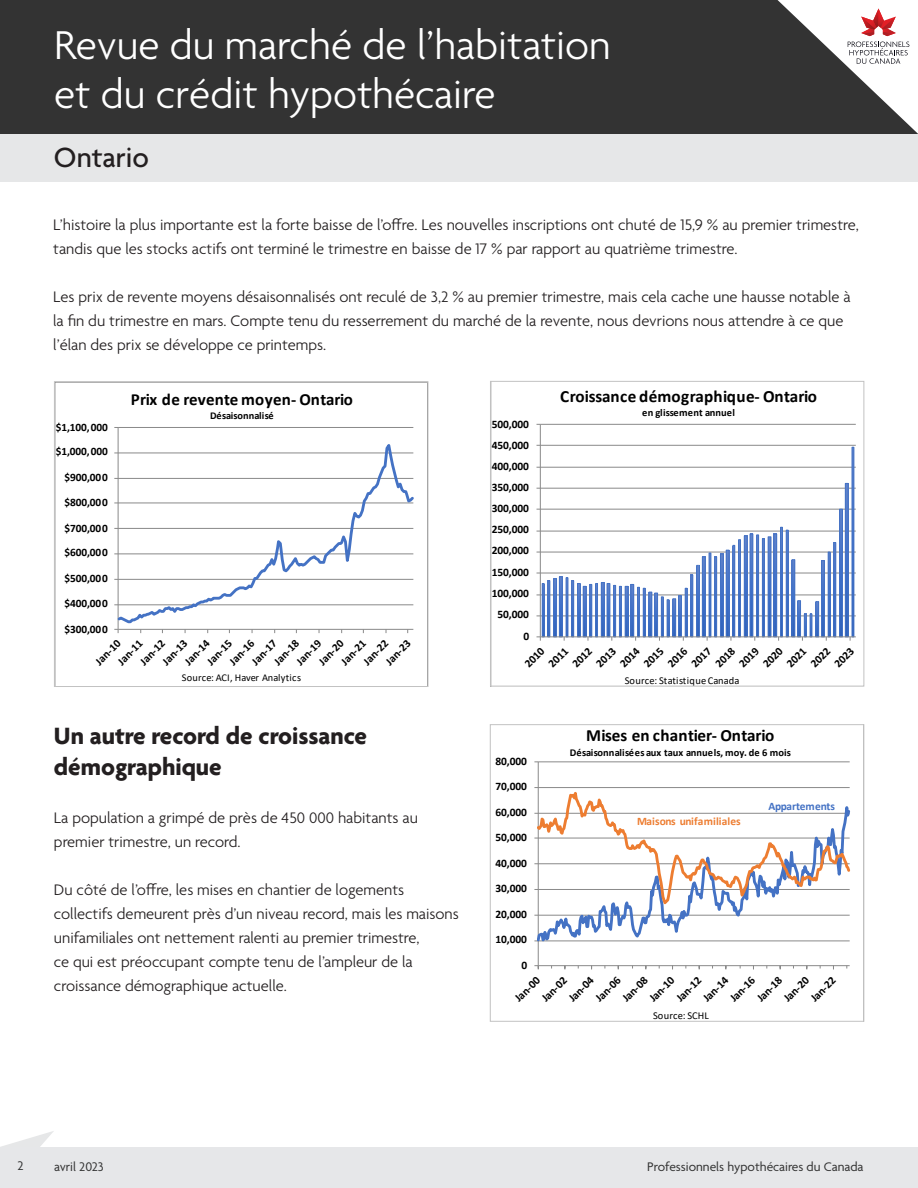
<style>
.page{position:relative;width:918px;height:1188px;background:#fff}
.page>*{position:absolute;margin:0;border:0;box-sizing:border-box;transform-origin:0 0}
.t1{font:300 43.5px "Agenda";color:#fff}
.t2{font:500 30px "Agenda";color:#231f20}
.t3{font:700 25.5px/30.6px "Agenda";color:#231f20}
.t4{font:700 17.1px "Calibri";letter-spacing:.005em;color:#000}
.t5{font:700 16.95px "Calibri";letter-spacing:-.005em;color:#000}
.t6{font:300 16.5px/24px "Agenda";color:#231f20}
.t7{font:13.5px "Agenda";color:#333}
.t8{font:13.5px "Agenda";color:#313232}
.t9{font:700 11.4px "Calibri";letter-spacing:-.005em;color:#000}
.t10{font:700 11.4px "Calibri";letter-spacing:.005em;color:#ed7d31}
.t11{font:700 11.4px "Calibri";letter-spacing:-.015em;color:#4472c4}
.t12{font:700 11.25px "Calibri";letter-spacing:-.005em;color:#000}
.t13{font:700 10.5px "Calibri";letter-spacing:.01em;color:#000}
.t14{font:10.5px "Calibri";letter-spacing:.02em;color:#000}
.t15{font:10.35px "Calibri";letter-spacing:.015em;color:#000}
.t16{font:700 10.35px "Calibri";letter-spacing:.005em;color:#000}
</style>
<div class="page">
<div style="left:0;top:0;width:918px;height:147px;background:#333"></div>
<div style="left:0;top:134px;width:918px;height:47px;background:#e6e7e8"></div>
<svg style="left:1px;top:1131px;width:53px;height:16px"></svg>
<div style="left:0;top:1147px;width:918px;height:41px;background:#e6e7e9"></div>
<svg style="left:778px;top:0;width:140px;height:134px"></svg>
<svg style="left:114px;top:427px;width:300px;height:207px"></svg>
<div style="left:54px;top:381px;width:374px;height:306px;border:1px solid #c2c2c2"></div>
<svg style="left:534px;top:761px;width:317px;height:209px"></svg>
<div style="left:490px;top:724px;width:374px;height:298px;border:1px solid #c2c2c2"></div>
<svg style="left:536px;top:423px;width:320px;height:218px"></svg>
<div style="left:490px;top:381px;width:374px;height:305px;border:1px solid #c2c2c2"></div>
<p class="t1" style="left:54px;top:22px;width:558px">Revue du marché de l’habitation</p>
<p class="t1" style="left:54px;top:71px;width:443px">et du crédit hypothécaire</p>
<p class="t2" style="left:54px;top:141px;width:96px">Ontario</p>
<p class="t6" style="left:53px;top:213px;width:807px">L’histoire la plus importante est la forte baisse de l’offre. Les nouvelles inscriptions ont chuté de 15,9 % au premier trimestre, tandis que les stocks actifs ont terminé le trimestre en baisse de 17 % par rapport au quatrième trimestre.</p>
<p class="t6" style="left:53px;top:285px;width:799px">Les prix de revente moyens désaisonnalisés ont reculé de 3,2 % au premier trimestre, mais cela cache une hausse notable à la fin du trimestre en mars. Compte tenu du resserrement du marché de la revente, nous devrions nous attendre à ce que l’élan des prix se développe ce printemps.</p>
<p class="t12" style="left:56px;top:419px;width:53px">$1,100,000</p>
<p class="t12" style="left:56px;top:444px;width:53px">$1,000,000</p>
<p class="t12" style="left:65px;top:469px;width:45px">$900,000</p>
<p class="t12" style="left:65px;top:495px;width:45px">$800,000</p>
<p class="t12" style="left:65px;top:520px;width:45px">$700,000</p>
<p class="t12" style="left:65px;top:545px;width:45px">$600,000</p>
<p class="t12" style="left:65px;top:570px;width:45px">$500,000</p>
<p class="t12" style="left:65px;top:595px;width:45px">$400,000</p>
<p class="t12" style="left:65px;top:621px;width:45px">$300,000</p>
<p class="t5" style="left:131px;top:388px;width:224px">Prix de revente moyen- Ontario</p>
<p class="t16" style="left:210px;top:409px;width:65px">Désaisonnalisé</p>
<p class="t12" style="left:92px;top:657px;width:32px;rotate:-45deg">Jan-10</p>
<p class="t12" style="left:315px;top:657px;width:32px;rotate:-45deg">Jan-20</p>
<p class="t12" style="left:181px;top:657px;width:32px;rotate:-45deg">Jan-14</p>
<p class="t12" style="left:226px;top:657px;width:32px;rotate:-45deg">Jan-16</p>
<p class="t12" style="left:270px;top:657px;width:32px;rotate:-45deg">Jan-18</p>
<p class="t12" style="left:293px;top:657px;width:32px;rotate:-45deg">Jan-19</p>
<p class="t12" style="left:136px;top:657px;width:32px;rotate:-45deg">Jan-12</p>
<p class="t12" style="left:360px;top:657px;width:32px;rotate:-45deg">Jan-22</p>
<p class="t12" style="left:159px;top:657px;width:32px;rotate:-45deg">Jan-13</p>
<p class="t12" style="left:382px;top:657px;width:32px;rotate:-45deg">Jan-23</p>
<p class="t12" style="left:248px;top:657px;width:32px;rotate:-45deg">Jan-17</p>
<p class="t12" style="left:114px;top:657px;width:32px;rotate:-45deg">Jan-11</p>
<p class="t12" style="left:337px;top:657px;width:32px;rotate:-45deg">Jan-21</p>
<p class="t12" style="left:203px;top:657px;width:32px;rotate:-45deg">Jan-15</p>
<p class="t15" style="left:182px;top:670px;width:121px">Source: ACI, Haver Analytics</p>
<p class="t3" style="left:54px;top:722px;width:315px">Un autre record de croissance démographique</p>
<p class="t6" style="left:54px;top:806px;width:366px">La population a grimpé de près de 450 000 habitants au premier trimestre, un record.</p>
<p class="t6" style="left:54px;top:878px;width:406px">Du côté de l’offre, les mises en chantier de logements collectifs demeurent près d’un niveau record, mais les maisons unifamiliales ont nettement ralenti au premier trimestre,<br>ce qui est préoccupant compte tenu de l’ampleur de la croissance démographique actuelle.</p>
<p class="t9" style="left:492px;top:416px;width:39px">500,000</p>
<p class="t9" style="left:492px;top:437px;width:39px">450,000</p>
<p class="t9" style="left:492px;top:458px;width:39px">400,000</p>
<p class="t9" style="left:492px;top:479px;width:39px">350,000</p>
<p class="t9" style="left:492px;top:501px;width:39px">300,000</p>
<p class="t9" style="left:492px;top:522px;width:39px">250,000</p>
<p class="t9" style="left:492px;top:543px;width:39px">200,000</p>
<p class="t9" style="left:492px;top:565px;width:39px">150,000</p>
<p class="t9" style="left:492px;top:585px;width:39px">100,000</p>
<p class="t9" style="left:498px;top:606px;width:33px">50,000</p>
<p class="t9" style="left:524px;top:628px;width:7px">0</p>
<p class="t4" style="left:560px;top:384px;width:259px">Croissance démographique- Ontario</p>
<p class="t13" style="left:642px;top:405px;width:95px">en glissement annuel</p>
<p class="t9" style="left:521px;top:659px;width:24px;rotate:-45deg">2010</p>
<p class="t9" style="left:545px;top:659px;width:24px;rotate:-45deg">2011</p>
<p class="t9" style="left:568px;top:659px;width:24px;rotate:-45deg">2012</p>
<p class="t9" style="left:592px;top:659px;width:24px;rotate:-45deg">2013</p>
<p class="t9" style="left:616px;top:659px;width:24px;rotate:-45deg">2014</p>
<p class="t9" style="left:640px;top:659px;width:24px;rotate:-45deg">2015</p>
<p class="t9" style="left:664px;top:659px;width:24px;rotate:-45deg">2016</p>
<p class="t9" style="left:688px;top:659px;width:24px;rotate:-45deg">2017</p>
<p class="t9" style="left:711px;top:659px;width:24px;rotate:-45deg">2018</p>
<p class="t9" style="left:735px;top:659px;width:24px;rotate:-45deg">2019</p>
<p class="t9" style="left:759px;top:659px;width:24px;rotate:-45deg">2020</p>
<p class="t9" style="left:783px;top:659px;width:24px;rotate:-45deg">2021</p>
<p class="t9" style="left:807px;top:659px;width:24px;rotate:-45deg">2022</p>
<p class="t9" style="left:830px;top:659px;width:24px;rotate:-45deg">2023</p>
<p class="t9" style="left:495px;top:753px;width:33px">80,000</p>
<p class="t9" style="left:495px;top:778px;width:33px">70,000</p>
<p class="t9" style="left:495px;top:804px;width:33px">60,000</p>
<p class="t9" style="left:495px;top:830px;width:33px">50,000</p>
<p class="t9" style="left:495px;top:855px;width:33px">40,000</p>
<p class="t9" style="left:495px;top:880px;width:33px">30,000</p>
<p class="t9" style="left:495px;top:906px;width:33px">20,000</p>
<p class="t9" style="left:495px;top:931px;width:33px">10,000</p>
<p class="t9" style="left:522px;top:957px;width:7px">0</p>
<p class="t14" style="left:625px;top:673px;width:116px">Source: Statistique Canada</p>
<p class="t4" style="left:586px;top:724px;width:190px">Mises en chantier- Ontario</p>
<p class="t13" style="left:570px;top:745px;width:223px">Désaisonnalisées aux taux annuels, moy. de 6 mois</p>
<p class="t10" style="left:637px;top:813px;width:105px">Maisons unifamiliales</p>
<p class="t11" style="left:768px;top:798px;width:68px">Appartements</p>
<p class="t9" style="left:511px;top:994px;width:32px;rotate:-45deg">Jan-00</p>
<p class="t9" style="left:538px;top:994px;width:32px;rotate:-45deg">Jan-02</p>
<p class="t9" style="left:565px;top:994px;width:32px;rotate:-45deg">Jan-04</p>
<p class="t9" style="left:592px;top:994px;width:32px;rotate:-45deg">Jan-06</p>
<p class="t9" style="left:619px;top:994px;width:32px;rotate:-45deg">Jan-08</p>
<p class="t9" style="left:645px;top:994px;width:32px;rotate:-45deg">Jan-10</p>
<p class="t9" style="left:672px;top:994px;width:32px;rotate:-45deg">Jan-12</p>
<p class="t9" style="left:699px;top:994px;width:32px;rotate:-45deg">Jan-14</p>
<p class="t9" style="left:726px;top:994px;width:32px;rotate:-45deg">Jan-16</p>
<p class="t9" style="left:753px;top:994px;width:32px;rotate:-45deg">Jan-18</p>
<p class="t9" style="left:780px;top:994px;width:32px;rotate:-45deg">Jan-20</p>
<p class="t9" style="left:807px;top:994px;width:32px;rotate:-45deg">Jan-22</p>
<p class="t14" style="left:653px;top:1009px;width:57px">Source: SCHL</p>
<p class="t8" style="left:17px;top:1159px;width:8px">2</p>
<p class="t7" style="left:54px;top:1159px;width:51px">avril 2023</p>
<p class="t7" style="left:647px;top:1159px;width:218px">Professionnels hypothécaires du Canada</p>
</div>
